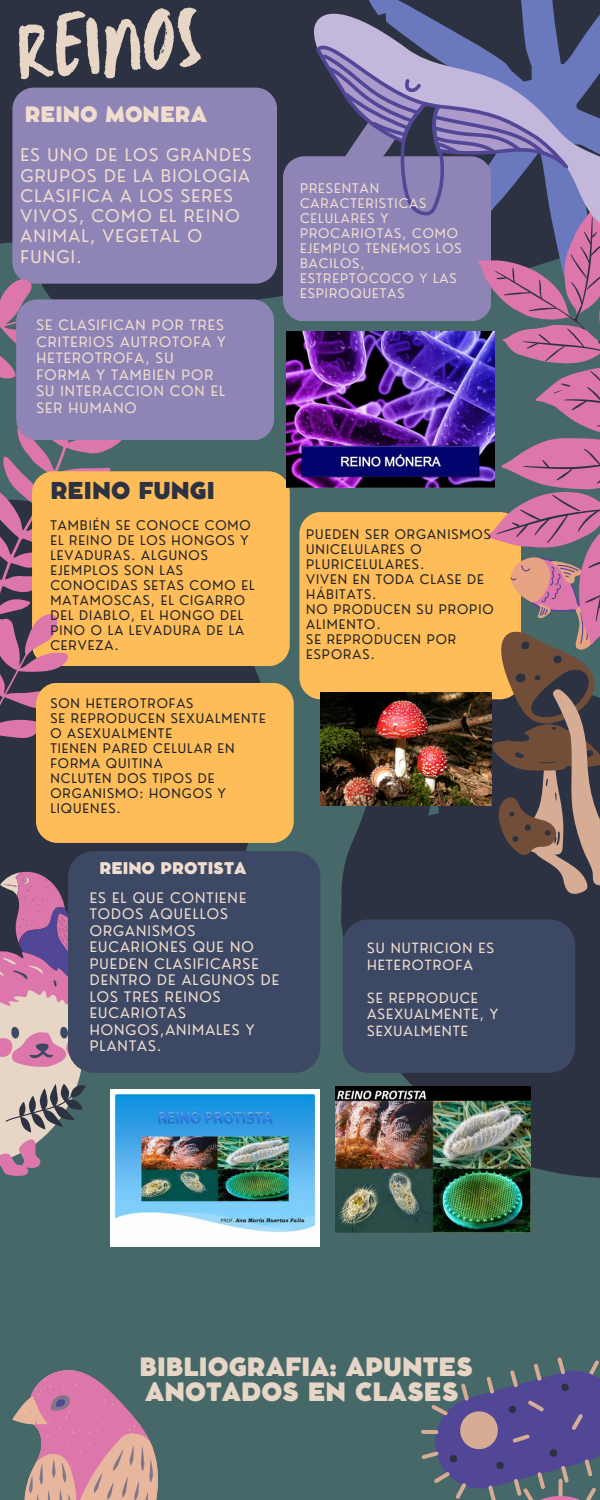
<style>
.page{position:relative;width:600px;height:1500px;background:#466869}
.page>*{position:absolute;margin:0;border:0;box-sizing:border-box;transform-origin:0 0}
.t1{font:87px "TC Milo Regular";color:#e7d6c6}
.t2{font:800 25px/25.5px "Cocomat Pro";color:#e7d6c6}
.t3{font:800 23px "Cocomat Pro";color:#2c3242}
.t4{font:800 21px "Cocomat Pro";color:#f0ddce}
.t5{font:17px/20.2px "Nourd";letter-spacing:.075em;color:#f0ddce}
.t6{font:800 16px "Cocomat Pro";color:#f0ddce}
.t7{font:14.2px/16.5px "Nourd";letter-spacing:.075em;color:#f0ddce}
.t8{font:14px/16.5px "Nourd";letter-spacing:.075em;color:#f0ddce}
.t9{font:13.8px/16.5px "Nourd";letter-spacing:.075em;color:#f0ddce}
.t10{font:13px/15px "Nourd";letter-spacing:.075em;color:#252529}
.t11{font:13px/15px "Nourd";letter-spacing:.075em;color:#f0ddce}
</style>
<div class="page">
<div style="left:0;top:0;width:288px;height:314px;background:#2c3242"></div>
<div style="left:0;top:666px;width:261px;height:205px;background:#2c3242"></div>
<svg style="left:341px;top:806px;width:259px;height:372px;background:#2e3645"></svg>
<svg style="left:0;top:423px;width:122px;height:166px"></svg>
<div style="left:12px;top:88px;width:265px;height:196px;background:#8e84b6;border-radius:21px"></div>
<div style="left:32px;top:471px;width:258px;height:195px;background:#ffbd59;border-radius:21px"></div>
<div style="left:283px;top:156px;width:208px;height:165px;background:#8e84b6;border-radius:21px"></div>
<div style="left:299px;top:512px;width:222px;height:187px;background:#ffbd59;border-radius:21px"></div>
<div style="left:343px;top:919px;width:232px;height:153px;background:#3d4864;border-radius:25px"></div>
<svg style="left:421px;top:1357px;width:179px;height:143px"></svg>
<svg style="left:0;top:871px;width:86px;height:305px;background:#a7879a"></svg>
<svg style="left:465px;top:473px;width:135px;height:73px;fill:#dc76a3"></svg>
<svg style="left:0;top:589px;width:94px;height:186px"></svg>
<svg style="left:0;top:258px;width:80px;height:121px"></svg>
<svg style="left:484px;top:546px;width:116px;height:358px"></svg>
<div style="left:68px;top:851px;width:252px;height:222px;background:#3d4864;border-radius:26px"></div>
<svg style="left:12px;top:1370px;width:146px;height:130px"></svg>
<svg style="left:277px;top:0;width:323px;height:243px;background:#484d6a"></svg>
<svg style="left:297px;top:34px;width:303px;height:439px"></svg>
<div style="left:16px;top:299px;width:258px;height:141px;background:#8e84b6;border-radius:21px"></div>
<img style="left:287px;top:331px;width:207px;height:156px">
<div style="left:36px;top:683px;width:258px;height:160px;background:#ffbd59;border-radius:21px"></div>
<img style="left:321px;top:693px;width:171px;height:113px">
<img style="left:110px;top:1089px;width:209px;height:157px">
<img style="left:335px;top:1086px;width:195px;height:147px">
<h1 class="t1" style="left:13px;top:-8px;width:186px;rotate:-4deg">REINOS</h1>
<h3 class="t4" style="left:25px;top:106px;width:184px">REINO MONERA</h3>
<h3 class="t5" style="left:21px;top:145px;width:233px">ES UNO DE LOS GRANDES<br>GRUPOS DE LA BIOLOGIA<br>CLASIFICA A LOS SERES<br>VIVOS, COMO EL REINO<br>ANIMAL, VEGETAL O<br>FUNGI.</h3>
<p class="t8" style="left:36px;top:317px;width:191px">SE CLASIFICAN POR TRES<br>CRITERIOS AUTROTOFA Y<br>HETEROTROFA, SU<br>FORMA Y TAMBIEN POR<br>SU INTERACCION CON EL<br>SER HUMANO</p>
<p class="t11" style="left:300px;top:180px;width:163px">PRESENTAN<br>CARACTERISTICAS<br>CELULARES Y<br>PROCARIOTAS, COMO<br>EJEMPLO TENEMOS LOS<br>BACILOS,<br>ESTREPTOCOCO Y LAS<br>ESPIROQUETAS</p>
<h3 class="t3" style="left:50px;top:482px;width:166px">REINO FUNGI</h3>
<p class="t10" style="left:50px;top:517px;width:206px">TAMBIÉN SE CONOCE COMO<br>EL REINO DE LOS HONGOS Y<br>LEVADURAS. ALGUNOS<br>EJEMPLOS SON LAS<br>CONOCIDAS SETAS COMO EL<br>MATAMOSCAS, EL CIGARRO<br>DEL DIABLO, EL HONGO DEL<br>PINO O LA LEVADURA DE LA<br>CERVEZA.</p>
<p class="t10" style="left:50px;top:696px;width:217px">SON HETEROTROFAS<br>SE REPRODUCEN SEXUALMENTE<br>O ASEXUALMENTE<br>TIENEN PARED CELULAR EN<br>FORMA QUITINA<br>NCLUTEN DOS TIPOS DE<br>ORGANISMO: HONGOS Y<br>LIQUENES.</p>
<p class="t6" style="left:99px;top:862px;width:149px">REINO PROTISTA</p>
<p class="t7" style="left:90px;top:889px;width:191px">ES EL QUE CONTIENE<br>TODOS AQUELLOS<br>ORGANISMOS<br>EUCARIONES QUE NO<br>PUEDEN CLASIFICARSE<br>DENTRO DE ALGUNOS DE<br>LOS TRES REINOS<br>EUCARIOTAS<br>HONGOS,ANIMALES Y<br>PLANTAS.</p>
<p class="t10" style="left:306px;top:527px;width:189px">PUEDEN SER ORGANISMOS<br>UNICELULARES O<br>PLURICELULARES.<br>VIVEN EN TODA CLASE DE<br>HÁBITATS.<br>NO PRODUCEN SU PROPIO<br>ALIMENTO.<br>SE REPRODUCEN POR<br>ESPORAS.</p>
<p class="t9" style="left:367px;top:940px;width:129px">SU NUTRICION ES<br>HETEROTROFA</p>
<p class="t9" style="left:367px;top:989px;width:133px">SE REPRODUCE<br>ASEXUALMENTE, Y<br>SEXUALMENTE</p>
<h2 class="t2" style="left:139px;top:1356px;width:335px">BIBLIOGRAFIA: APUNTES<br>ANOTADOS EN CLASES</h2>
</div>
